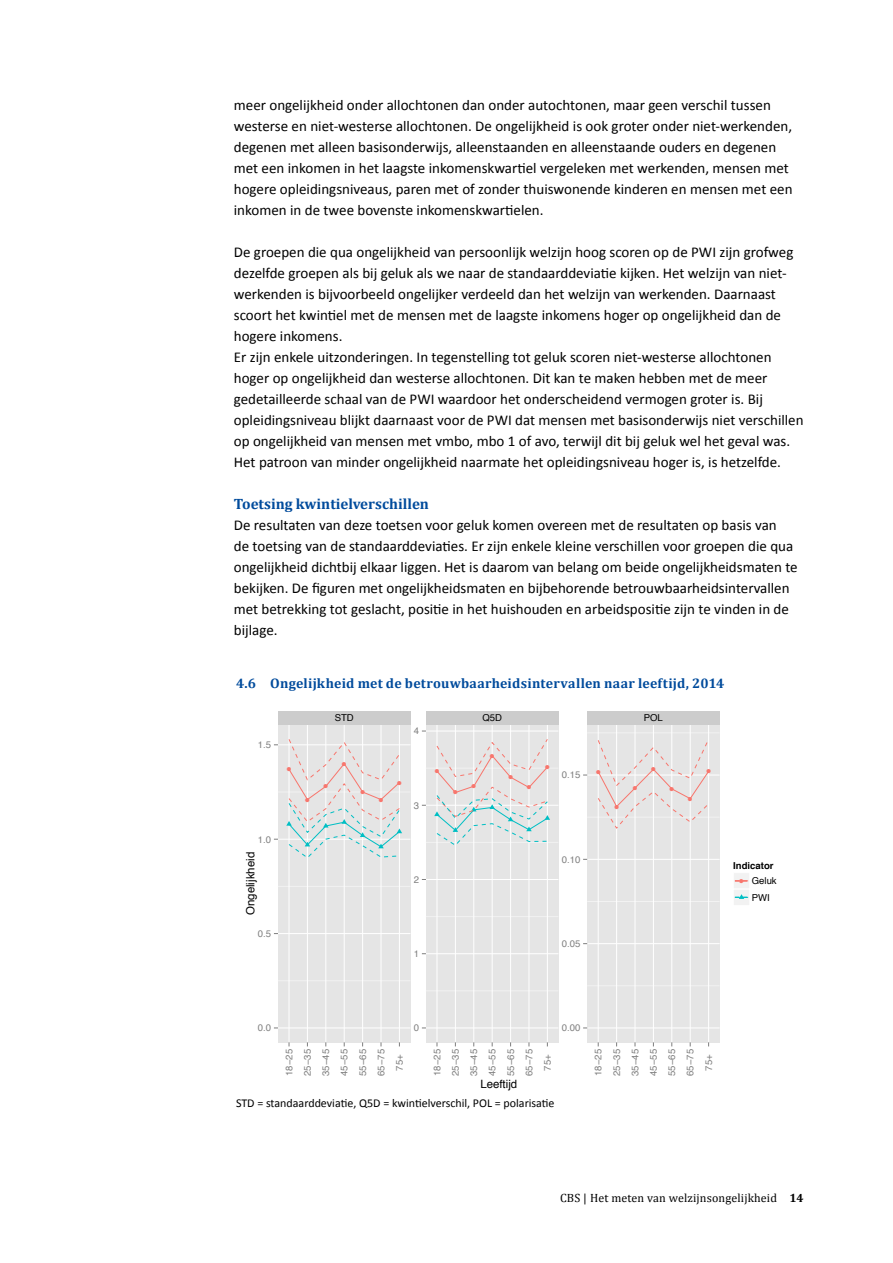
<style>
.page{position:relative;width:893px;height:1263px;background:#fff}
.page>*{position:absolute;margin:0;border:0;box-sizing:border-box;transform-origin:0 0}
._004_brood{font:15px/21px "Calibri";color:#000}
._004_sub_tussenkopje{font:700 15px "Cambria";color:#004b9c}
.Tabel_titel{font:700 13.8px "Cambria";letter-spacing:.015em;color:#004b9c}
._004_Voetnoottekst{font:12px "Calibri";color:#000}
.t1{font:12px "Cambria";letter-spacing:.01em;color:#000}
.t2{font:11.4px "Helvetica";color:#000}
.t3{font:9.6px/18.5px "Helvetica";color:#7f7f7f;text-align:center}
.t4{font:9.6px/16.5px "Helvetica";color:#000;text-align:center}
.t5{font:700 9.6px "Helvetica";color:#000}
.t6{font:5.55px "Adobe Pi Std";color:#f8766d}
.s1{font-weight:700}
</style>
<div class="page">
<svg style="left:274px;top:711px;width:446px;height:336px"></svg>
<div style="left:278px;top:725px;width:132px;height:317px;background:#e5e5e5"></div>
<hr style="left:278px;top:980px;width:132px;height:1px;background:#f2f2f2">
<hr style="left:278px;top:886px;width:132px;height:1px;background:#f2f2f2">
<hr style="left:278px;top:792px;width:132px;height:1px;background:#f2f2f2">
<hr style="left:278px;top:1027px;width:132px;height:1px;background:#fff">
<hr style="left:278px;top:933px;width:132px;height:1px;background:#fff">
<hr style="left:278px;top:839px;width:132px;height:1px;background:#fff">
<hr style="left:278px;top:744px;width:132px;height:1px;background:#fff">
<hr style="left:288px;top:725px;width:2px;height:317px;background:#fff">
<hr style="left:307px;top:725px;width:1px;height:317px;background:#fff">
<hr style="left:325px;top:725px;width:1px;height:317px;background:#fff">
<hr style="left:344px;top:725px;width:1px;height:317px;background:#fff">
<hr style="left:362px;top:725px;width:1px;height:317px;background:#fff">
<hr style="left:380px;top:725px;width:1px;height:317px;background:#fff">
<hr style="left:399px;top:725px;width:1px;height:317px;background:#fff">
<svg style="left:286px;top:738px;width:116px;height:121px"></svg>
<div style="left:426px;top:725px;width:132px;height:317px;background:#e5e5e5"></div>
<hr style="left:426px;top:990px;width:132px;height:1px;background:#f2f2f2">
<hr style="left:426px;top:916px;width:132px;height:1px;background:#f2f2f2">
<hr style="left:426px;top:842px;width:132px;height:1px;background:#f2f2f2">
<hr style="left:426px;top:768px;width:132px;height:1px;background:#f2f2f2">
<hr style="left:426px;top:1027px;width:132px;height:1px;background:#fff">
<hr style="left:426px;top:953px;width:132px;height:1px;background:#fff">
<hr style="left:426px;top:879px;width:132px;height:1px;background:#fff">
<hr style="left:426px;top:805px;width:132px;height:1px;background:#fff">
<hr style="left:426px;top:730px;width:132px;height:1px;background:#fff">
<hr style="left:436px;top:725px;width:1px;height:317px;background:#fff">
<hr style="left:455px;top:725px;width:1px;height:317px;background:#fff">
<hr style="left:473px;top:725px;width:1px;height:317px;background:#fff">
<hr style="left:492px;top:725px;width:1px;height:317px;background:#fff">
<hr style="left:510px;top:725px;width:1px;height:317px;background:#fff">
<hr style="left:528px;top:725px;width:1px;height:317px;background:#fff">
<hr style="left:547px;top:725px;width:1px;height:317px;background:#fff">
<svg style="left:434px;top:738px;width:116px;height:108px"></svg>
<div style="left:587px;top:725px;width:133px;height:317px;background:#e5e5e5"></div>
<hr style="left:587px;top:985px;width:133px;height:1px;background:#f2f2f2">
<hr style="left:587px;top:901px;width:133px;height:1px;background:#f2f2f2">
<hr style="left:587px;top:817px;width:133px;height:1px;background:#f2f2f2">
<hr style="left:587px;top:733px;width:133px;height:1px;background:#f2f2f2">
<hr style="left:587px;top:1027px;width:133px;height:1px;background:#fff">
<hr style="left:587px;top:943px;width:133px;height:1px;background:#fff">
<hr style="left:587px;top:859px;width:133px;height:1px;background:#fff">
<hr style="left:587px;top:774px;width:133px;height:1px;background:#fff">
<hr style="left:598px;top:725px;width:1px;height:317px;background:#fff">
<hr style="left:616px;top:725px;width:1px;height:317px;background:#fff">
<hr style="left:634px;top:725px;width:1px;height:317px;background:#fff">
<hr style="left:653px;top:725px;width:1px;height:317px;background:#fff">
<hr style="left:671px;top:725px;width:1px;height:317px;background:#fff">
<hr style="left:690px;top:725px;width:1px;height:317px;background:#fff">
<hr style="left:708px;top:725px;width:1px;height:317px;background:#fff">
<svg style="left:597px;top:738px;width:113px;height:92px"></svg>
<div style="left:278px;top:711px;width:132px;height:14px;background:#ccc"></div>
<div style="left:426px;top:711px;width:132px;height:14px;background:#ccc"></div>
<div style="left:587px;top:711px;width:133px;height:14px;background:#ccc"></div>
<div style="left:733px;top:873px;width:17px;height:16px;background:#f2f2f2"></div>
<svg style="left:735px;top:880px;width:13px;height:1px"></svg>
<div style="left:733px;top:889px;width:17px;height:16px;background:#f2f2f2"></div>
<svg style="left:735px;top:894px;width:13px;height:5px"></svg>
<p class="_004_brood" style="left:234px;top:95px;width:560px">meer ongelijkheid onder allochtonen dan onder autochtonen, maar geen verschil tussen westerse en niet-westerse allochtonen. De ongelijkheid is ook groter onder niet-werkenden, degenen met alleen basisonderwijs, alleenstaanden en alleenstaande ouders en degenen met een inkomen in het laagste inkomenskwartiel vergeleken met werkenden, mensen met hogere opleidingsniveaus, paren met of zonder thuiswonende kinderen en mensen met een inkomen in de twee bovenste inkomenskwartielen.</p>
<p class="_004_brood" style="left:234px;top:242px;width:561px">De groepen die qua ongelijkheid van persoonlijk welzijn hoog scoren op de PWI zijn grofweg dezelfde groepen als bij geluk als we naar de standaarddeviatie kijken. Het welzijn van niet&shy;werkenden is bijvoorbeeld ongelijker verdeeld dan het welzijn van werkenden. Daarnaast scoort het kwintiel met de mensen met de laagste inkomens hoger op ongelijkheid dan de hogere inkomens.</p>
<p class="_004_brood" style="left:234px;top:347px;width:571px">Er zijn enkele uitzonderingen. In tegenstelling tot geluk scoren niet-westerse allochtonen hoger op ongelijkheid dan westerse allochtonen. Dit kan te maken hebben met de meer gedetailleerde schaal van de PWI waardoor het onderscheidend vermogen groter is. Bij opleidingsniveau blijkt daarnaast voor de PWI dat mensen met basisonderwijs niet verschillen op ongelijkheid van mensen met vmbo, mbo 1 of avo, terwijl dit bij geluk wel het geval was.<br>Het patroon van minder ongelijkheid naarmate het opleidingsniveau hoger is, is hetzelfde.</p>
<p class="_004_sub_tussenkopje" style="left:234px;top:494px;width:197px">Toetsing kwintielverschillen</p>
<p class="_004_brood" style="left:234px;top:515px;width:565px">De resultaten van deze toetsen voor geluk komen overeen met de resultaten op basis van<br>de toetsing van de standaarddeviaties. Er zijn enkele kleine verschillen voor groepen die qua ongelijkheid dichtbij elkaar liggen. Het is daarom van belang om beide ongelijkheidsmaten te bekijken. De figuren met ongelijkheidsmaten en bijbehorende betrouwbaarheidsintervallen met betrekking tot geslacht, positie in het huishouden en arbeidspositie zijn te vinden in de bijlage.</p>
<p class="Tabel_titel" style="left:236px;top:673px;width:490px">4.6 Ongelijkheid met de betrouwbaarheidsintervallen naar leeftijd, 2014</p>
<p class="t4" style="left:335px;top:710px;width:21px">STD</p>
<p class="t4" style="left:482px;top:710px;width:21px">Q5D</p>
<p class="t4" style="left:644px;top:710px;width:21px">POL</p>
<p class="t3" style="left:258px;top:736px;width:15px">1.5</p>
<p class="t3" style="left:258px;top:830px;width:15px">1.0</p>
<p class="t6" style="left:287px;top:767px;width:6px">●</p>
<p class="t6" style="left:305px;top:797px;width:6px">●</p>
<p class="t6" style="left:324px;top:784px;width:6px">●</p>
<p class="t6" style="left:342px;top:761px;width:6px">●</p>
<p class="t6" style="left:360px;top:789px;width:6px">●</p>
<p class="t6" style="left:379px;top:797px;width:6px">●</p>
<p class="t3" style="left:414px;top:722px;width:7px">4</p>
<p class="t6" style="left:397px;top:780px;width:6px">●</p>
<p class="t3" style="left:414px;top:796px;width:7px">3</p>
<p class="t6" style="left:435px;top:768px;width:6px">●</p>
<p class="t6" style="left:453px;top:790px;width:6px">●</p>
<p class="t6" style="left:472px;top:784px;width:6px">●</p>
<p class="t6" style="left:490px;top:753px;width:6px">●</p>
<p class="t6" style="left:508px;top:774px;width:6px">●</p>
<p class="t6" style="left:527px;top:785px;width:6px">●</p>
<p class="t6" style="left:545px;top:764px;width:6px">●</p>
<p class="t3" style="left:562px;top:766px;width:20px">0.15</p>
<p class="t6" style="left:596px;top:769px;width:6px">●</p>
<p class="t6" style="left:614px;top:804px;width:6px">●</p>
<p class="t6" style="left:633px;top:785px;width:6px">●</p>
<p class="t6" style="left:651px;top:767px;width:6px">●</p>
<p class="t6" style="left:670px;top:786px;width:6px">●</p>
<p class="t6" style="left:688px;top:796px;width:6px">●</p>
<p class="t6" style="left:706px;top:769px;width:6px">●</p>
<p class="t2" style="left:242px;top:915px;width:64px;rotate:-90deg">Ongelijkheid</p>
<p class="t5" style="left:733px;top:857px;width:42px">Indicator</p>
<p class="t3" style="left:562px;top:850px;width:20px">0.10</p>
<p class="t3" style="left:414px;top:871px;width:7px">2</p>
<p class="t4" style="left:739px;top:873px;width:39px"><sup>●</sup> Geluk<br>PWI</p>
<p class="t3" style="left:258px;top:925px;width:15px">0.5</p>
<p class="t3" style="left:414px;top:945px;width:7px">1</p>
<p class="t3" style="left:562px;top:935px;width:20px">0.05</p>
<p class="t3" style="left:258px;top:1019px;width:15px">0.0</p>
<p class="t3" style="left:414px;top:1019px;width:7px">0</p>
<p class="t3" style="left:562px;top:1019px;width:20px">0.00</p>
<p class="t3" style="left:280px;top:1076px;width:28px;rotate:-90deg">18−25<br>25−35<br>35−45<br>45−55<br>55−65<br>65−75<br>75+</p>
<p class="t3" style="left:428px;top:1076px;width:28px;rotate:-90deg">18−25<br>25−35<br>35−45<br>45−55<br>55−65<br>65−75<br>75+</p>
<p class="t3" style="left:589px;top:1076px;width:28px;rotate:-90deg">18−25<br>25−35<br>35−45<br>45−55<br>55−65<br>65−75<br>75+</p>
<p class="t2" style="left:480px;top:1075px;width:38px">Leeftijd</p>
<p class="_004_Voetnoottekst" style="left:236px;top:1095px;width:320px">STD = standaarddeviatie, Q5D = kwintielverschil, POL = polarisatie</p>
<p class="t1" style="left:560px;top:1191px;width:245px">CBS | Het meten van welzijnsongelijkheid <span class="s1">14</span></p>
</div>
